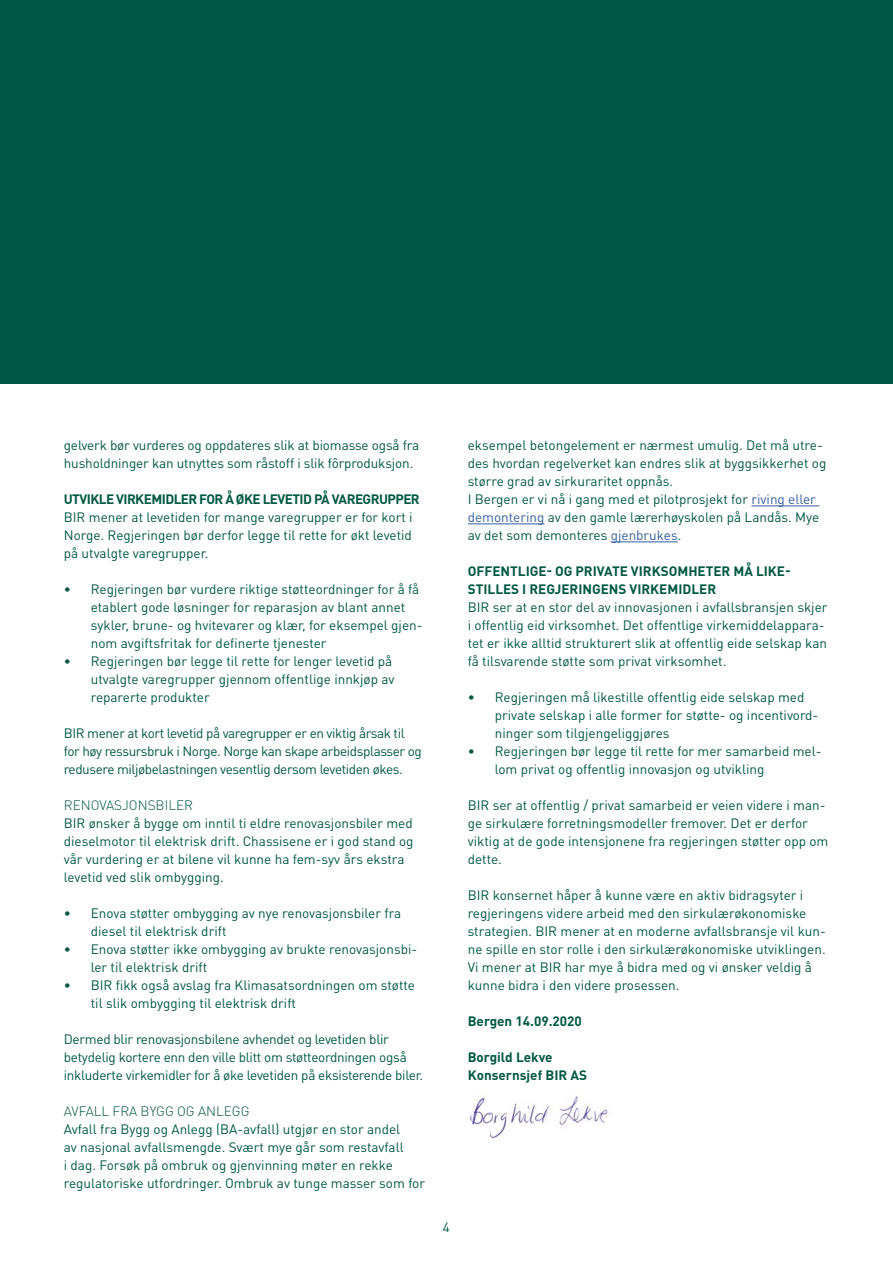
<style>
.page{position:relative;width:893px;height:1263px;background:#fff}
.page>*{position:absolute;margin:0;border:0;box-sizing:border-box;transform-origin:0 0}
.t1{font:13.5px/18px "DINOT";color:#005842}
.t2{font:13.5px/18px "DINOT";letter-spacing:-.02em;color:#005842}
.t3{font:13.5px/18px "DINOT";letter-spacing:-.03em;color:#005842}
.t4{font:700 13.5px/18px "DINOT";color:#005842}
.t5{font:700 13.5px "DINOT";letter-spacing:-.04em;color:#005842}
.t6{font:300 13.5px "DINOT";color:#005842}
.s1{color:#345f9f}
</style>
<div class="page">
<div style="left:0;top:0;width:893px;height:383px;background:#005842"></div>
<hr style="left:751px;top:505px;width:68px;height:1px;background:#345f9f">
<hr style="left:468px;top:523px;width:76px;height:1px;background:#345f9f">
<hr style="left:611px;top:541px;width:67px;height:1px;background:#345f9f">
<img style="left:469px;top:1096px;width:139px;height:43px">
<p class="t1" style="left:64px;top:436px;width:357px">gelverk bør vurderes og oppdateres slik at biomasse også fra husholdninger kan utnyttes som råstoff i slik fôrproduksjon.</p>
<p class="t5" style="left:64px;top:490px;width:357px">UTVIKLE VIRKEMIDLER FOR Å ØKE LEVETID PÅ VAREGRUPPER</p>
<p class="t1" style="left:64px;top:508px;width:350px;text-align:justify">BIR mener at levetiden for mange varegrupper er for kort i Norge. Regjeringen bør derfor legge til rette for økt levetid på utvalgte varegrupper.</p>
<p class="t1" style="left:91px;top:580px;width:333px;text-indent:-27px">• Regjeringen bør vurdere riktige støtteordninger for å få etablert gode løsninger for reparasjon av blant annet sykler, brune- og hvitevarer og klær, for eksempel gjen&shy;nom avgiftsfritak for definerte tjenester</p>
<p class="t1" style="left:91px;top:652px;width:305px;text-indent:-27px">• Regjeringen bør legge til rette for lenger levetid på utvalgte varegrupper gjennom offentlige innkjøp av reparerte produkter</p>
<p class="t3" style="left:64px;top:724px;width:360px">BIR mener at kort levetid på varegrupper er en viktig årsak til for høy ressursbruk i Norge. Norge kan skape arbeidsplasser og redusere miljøbelastningen vesentlig dersom levetiden økes.</p>
<p class="t6" style="left:64px;top:796px;width:131px">RENOVASJONSBILER</p>
<p class="t1" style="left:64px;top:814px;width:351px">BIR ønsker å bygge om inntil ti eldre renovasjonsbiler med dieselmotor til elektrisk drift. Chassisene er i god stand og vår vurdering er at bilene vil kunne ha fem-syv års ekstra levetid ved slik ombygging.</p>
<p class="t1" style="left:91px;top:904px;width:312px;text-indent:-27px">• Enova støtter ombygging av nye renovasjonsbiler fra diesel til elektrisk drift</p>
<p class="t1" style="left:91px;top:940px;width:328px;text-indent:-27px">• Enova støtter ikke ombygging av brukte renovasjonsbi&shy;ler til elektrisk drift</p>
<p class="t1" style="left:91px;top:976px;width:326px;text-indent:-27px">• BIR fikk også avslag fra Klimasatsordningen om støtte til slik ombygging til elektrisk drift</p>
<p class="t2" style="left:64px;top:1030px;width:361px">Dermed blir renovasjonsbilene avhendet og levetiden blir betydelig kortere enn den ville blitt om støtteordningen også inkluderte virkemidler for å øke levetiden på eksisterende biler.</p>
<p class="t6" style="left:64px;top:1102px;width:187px">AVFALL FRA BYGG OG ANLEGG</p>
<p class="t1" style="left:64px;top:1120px;width:363px">Avfall fra Bygg og Anlegg (BA-avfall) utgjør en stor andel<br>av nasjonal avfallsmengde. Svært mye går som restavfall<br>i dag. Forsøk på ombruk og gjenvinning møter en rekke regulatoriske utfordringer. Ombruk av tunge masser som for</p>
<p class="t1" style="left:443px;top:1217px;width:9px">4</p>
<p class="t1" style="left:468px;top:436px;width:360px">eksempel betongelement er nærmest umulig. Det må utre&shy;des hvordan regelverket kan endres slik at byggsikkerhet og større grad av sirkuraritet oppnås.<br>I Bergen er vi nå i gang med et pilotprosjekt for <span class="s1">riving eller demontering</span> av den gamle lærerhøyskolen på Landås. Mye av det som demonteres <span class="s1">gjenbrukes</span>.</p>
<p class="t4" style="left:468px;top:562px;width:324px">OFFENTLIGE- OG PRIVATE VIRKSOMHETER MÅ LIKE-<br>STILLES I REGJERINGENS VIRKEMIDLER</p>
<p class="t1" style="left:468px;top:598px;width:361px">BIR ser at en stor del av innovasjonen i avfallsbransjen skjer i offentlig eid virksomhet. Det offentlige virkemiddelappara&shy;tet er ikke alltid strukturert slik at offentlig eide selskap kan få tilsvarende støtte som privat virksomhet.</p>
<p class="t1" style="left:495px;top:688px;width:325px;text-indent:-27px">• Regjeringen må likestille offentlig eide selskap med private selskap i alle former for støtte- og incentivord&shy;ninger som tilgjengeliggjøres</p>
<p class="t1" style="left:495px;top:742px;width:328px;text-indent:-27px">• Regjeringen bør legge til rette for mer samarbeid mel&shy;lom privat og offentlig innovasjon og utvikling</p>
<p class="t1" style="left:468px;top:796px;width:362px">BIR ser at offentlig / privat samarbeid er veien videre i man&shy;ge sirkulære forretningsmodeller fremover. Det er derfor viktig at de gode intensjonene fra regjeringen støtter opp om dette.</p>
<p class="t1" style="left:468px;top:886px;width:360px">BIR konsernet håper å kunne være en aktiv bidragsyter i regjeringens videre arbeid med den sirkulærøkonomiske strategien. BIR mener at en moderne avfallsbransje vil kun&shy;ne spille en stor rolle i den sirkulærøkonomiske utviklingen.<br>Vi mener at BIR har mye å bidra med og vi ønsker veldig å kunne bidra i den videre prosessen.</p>
<p class="t4" style="left:468px;top:1012px;width:116px">Bergen 14.09.2020</p>
<p class="t4" style="left:468px;top:1048px;width:121px">Borgild Lekve<br>Konsernsjef BIR AS</p>
</div>
